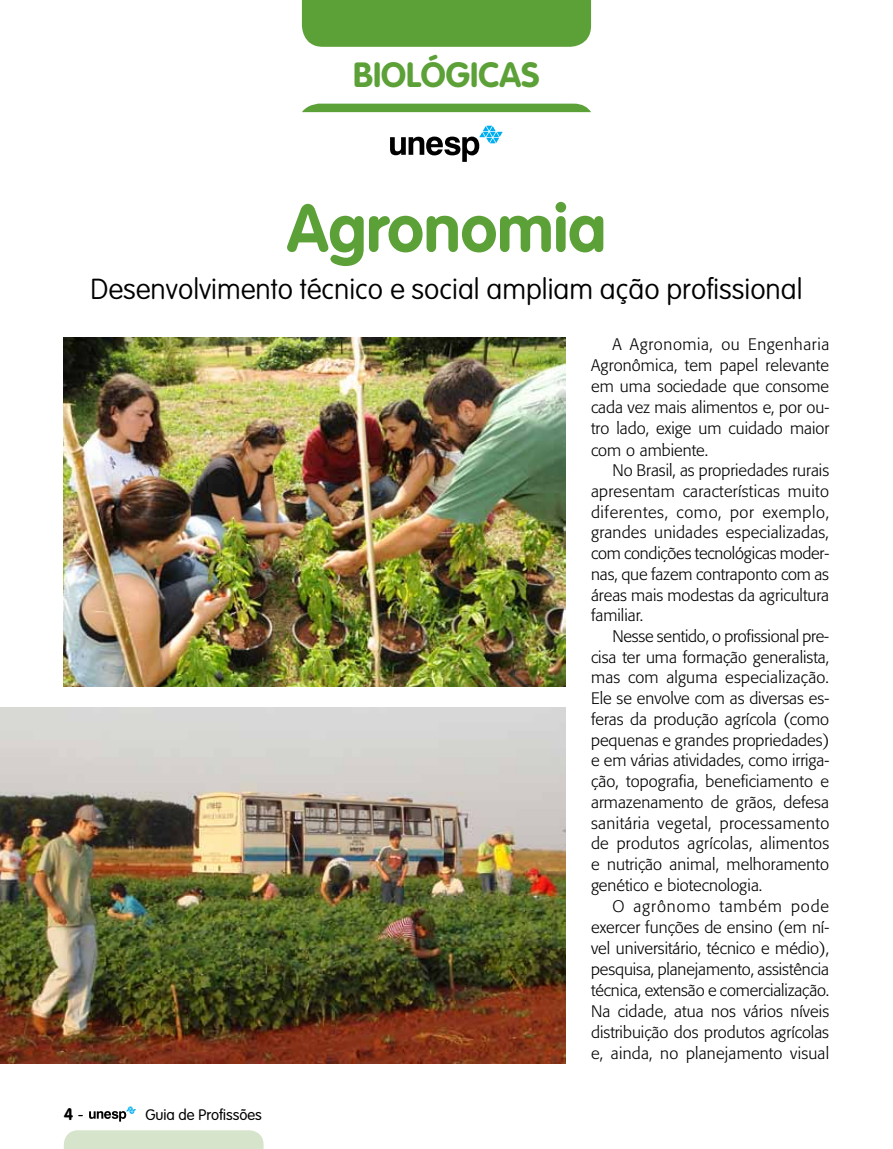
<style>
.page{position:relative;width:893px;height:1149px;background:#fff}
.page>*{position:absolute;margin:0;border:0;box-sizing:border-box;transform-origin:0 0}
.t1{font:700 66px "VAG Rounded";color:#5ca038}
.t2{font:700 34.5px "VAG Rounded";color:#5ca038}
.t3{font:100 28.5px "VAG Rounded";color:#000}
.t4{font:300 16.5px/20.7px "Formata";color:#000;text-align:justify}
.t5{font:700 16.5px "VAG Rounded";color:#000}
.t6{font:300 15px "VAG Rounded";color:#000}
</style>
<div class="page">
<div style="left:302px;top:104px;width:289px;height:8px;background:#5ca038"></div>
<div style="left:302px;top:0;width:289px;height:47px;background:#5ca038"></div>
<svg style="left:64px;top:1130px;width:200px;height:18px;background:#d7e5cd"></svg>
<svg style="left:89px;top:1106px;width:47px;height:15px"></svg>
<svg style="left:390px;top:126px;width:113px;height:36px"></svg>
<img style="left:63px;top:338px;width:502px;height:348px">
<img style="left:0;top:707px;width:566px;height:355px">
<h2 class="t2" style="left:353px;top:55px;width:188px">biológicas</h2>
<h1 class="t1" style="left:287px;top:189px;width:321px">Agronomia</h1>
<h3 class="t3" style="left:90px;top:272px;width:714px">Desenvolvimento técnico e social ampliam ação profissional</h3>
<p class="t5" style="left:64px;top:1103px;width:11px">4</p>
<p class="t6" style="left:145px;top:1105px;width:118px">Guia de Profissões</p>
<p class="t4" style="left:591px;top:334px;width:240px;text-indent:21px">A Agronomia, ou Engenharia Agronômica, tem papel relevante em uma sociedade que consome cada vez mais alimentos e, por ou&shy;tro lado, exige um cuidado maior com o ambiente.</p>
<p class="t4" style="left:591px;top:460px;width:240px;text-indent:21px">No Brasil, as propriedades rurais apresentam características muito diferentes, como, por exemplo, grandes unidades especializadas, com condições tecnológicas moder&shy;nas, que fazem contraponto com as áreas mais modestas da agricultura familiar.</p>
<p class="t4" style="left:591px;top:626px;width:240px;text-indent:21px">Nesse sentido, o profissional pre&shy;cisa ter uma formação generalista, mas com alguma especialização.<br>Ele se envolve com as diversas es&shy;feras da produção agrícola (como pequenas e grandes propriedades) e em várias atividades, como irriga&shy;ção, topografia, beneficiamento e armazenamento de grãos, defesa sanitária vegetal, processamento de produtos agrícolas, alimentos e nutrição animal, melhoramento genético e biotecnologia.</p>
<p class="t4" style="left:591px;top:895px;width:240px;text-indent:21px">O agrônomo também pode exercer funções de ensino (em ní&shy;vel universitário, técnico e médio), pesquisa, planejamento, assistência técnica, extensão e comercialização.<br>Na cidade, atua nos vários níveis distribuição dos produtos agrícolas e, ainda, no planejamento visual</p>
</div>
